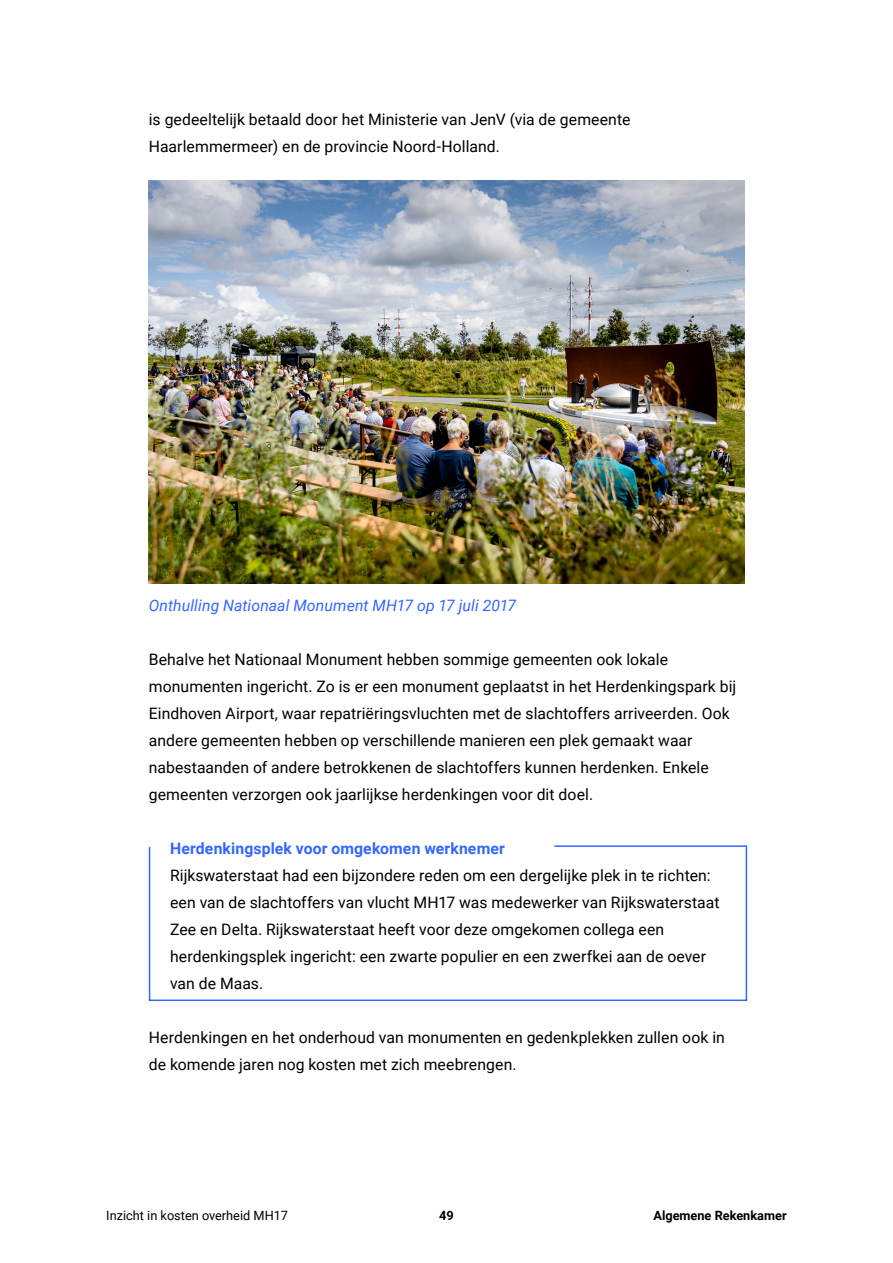
<style>
.page{position:relative;width:893px;height:1263px;background:#fff}
.page>*{position:absolute;margin:0;border:0;box-sizing:border-box;transform-origin:0 0}
.AR_02_Broodtekst{font:15.75px/27px "Roboto";letter-spacing:.005em;color:#000}
.AR_02_Kader_Broodtekst{font:15.75px/27px "Roboto";letter-spacing:.005em;color:#000}
.AR_02_Fotobijschrift{font:italic 15.75px "Roboto";letter-spacing:.005em;color:#36f}
.AR_02_Kader_Kop__h4{font:700 15.75px "Roboto";letter-spacing:.01em;color:#36f}
.t1{font:12.75px "Roboto";color:#000}
.t2{font:700 12.75px "Roboto";color:#000}
</style>
<div class="page">
<img style="left:149px;top:181px;width:595px;height:402px">
<svg style="left:148px;top:845px;width:600px;height:156px"></svg>
<p class="AR_02_Broodtekst" style="left:149px;top:105px;width:483px">is gedeeltelijk betaald door het Ministerie van JenV (via de gemeente<br>Haarlemmermeer) en de provincie Noord-Holland.</p>
<p class="AR_02_Fotobijschrift" style="left:149px;top:594px;width:369px">Onthulling Nationaal Monument MH17 op 17 juli 2017</p>
<p class="AR_02_Broodtekst" style="left:149px;top:645px;width:589px">Behalve het Nationaal Monument hebben sommige gemeenten ook lokale monumenten ingericht. Zo is er een monument geplaatst in het Herdenkingspark bij Eindhoven Airport, waar repatriëringsvluchten met de slachtoffers arriveerden. Ook andere gemeenten hebben op verschillende manieren een plek gemaakt waar nabestaanden of andere betrokkenen de slachtoffers kunnen herdenken. Enkele gemeenten verzorgen ook jaarlijkse herdenkingen voor dit doel.</p>
<h4 class="AR_02_Kader_Kop__h4" style="left:170px;top:837px;width:336px">Herdenkingsplek voor omgekomen werknemer</h4>
<p class="AR_02_Kader_Broodtekst" style="left:170px;top:861px;width:551px">Rijkswaterstaat had een bijzondere reden om een dergelijke plek in te richten: een van de slachtoffers van vlucht MH17 was medewerker van Rijkswaterstaat Zee en Delta. Rijkswaterstaat heeft voor deze omgekomen collega een herdenkingsplek ingericht: een zwarte populier en een zwerfkei aan de oever van de Maas.</p>
<p class="AR_02_Broodtekst" style="left:149px;top:1023px;width:578px">Herdenkingen en het onderhoud van monumenten en gedenkplekken zullen ook in de komende jaren nog kosten met zich meebrengen.</p>
<p class="t1" style="left:106px;top:1207px;width:183px">Inzicht in kosten overheid MH17</p>
<p class="t2" style="left:439px;top:1207px;width:16px">49</p>
<p class="t2" style="left:653px;top:1207px;width:135px">Algemene Rekenkamer</p>
</div>
